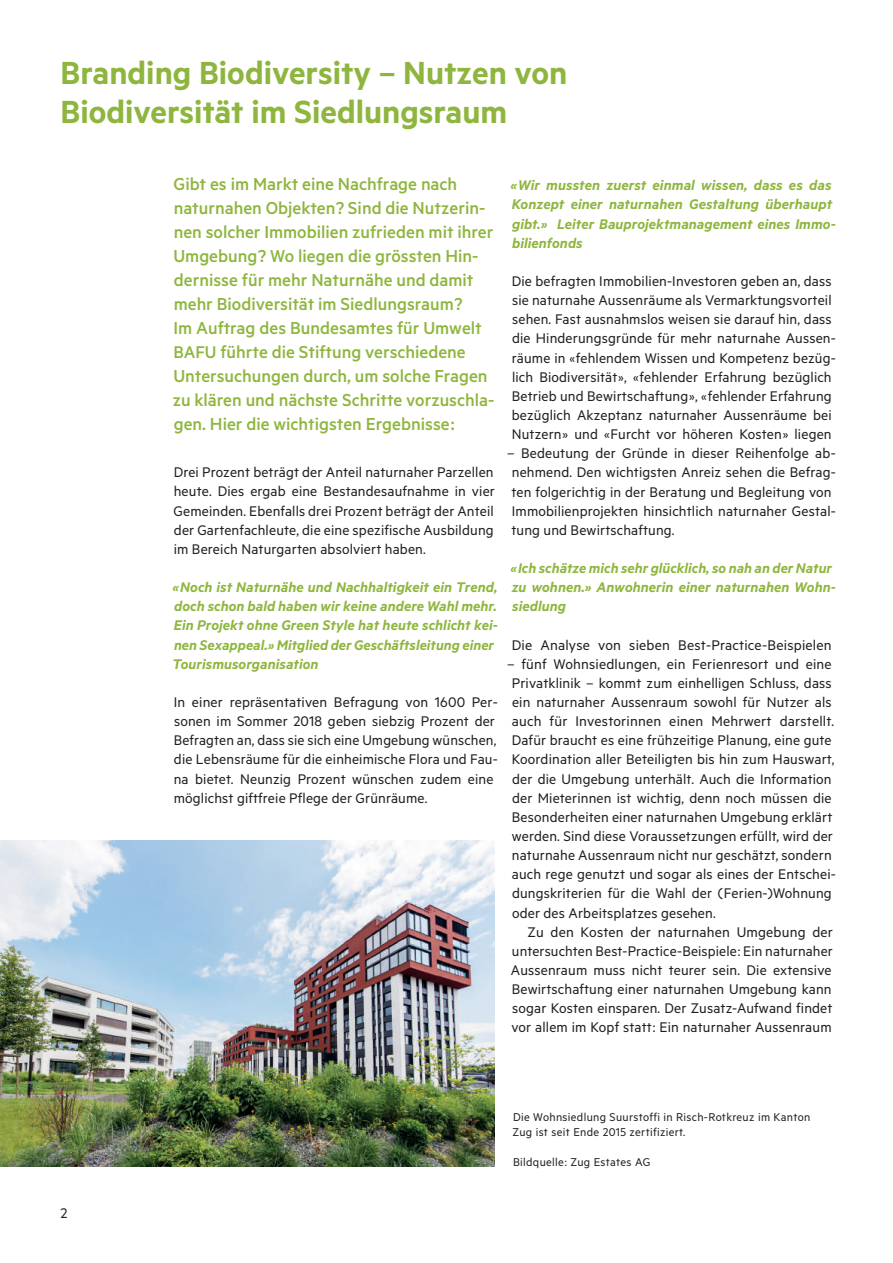
<style>
.page{position:relative;width:893px;height:1263px;background:#fff}
.page>*{position:absolute;margin:0;border:0;box-sizing:border-box;transform-origin:0 0}
.t1{font:600 36px/39px "Metric";color:#8eb63e}
.t2{font:500 19.5px/24px "Metric";color:#8eb63e}
.t3{font:15.75px/19.2px "Metric";letter-spacing:.01em;color:#231f20}
.t4{font:italic 600 15.75px/19.2px "Metric";letter-spacing:.005em;color:#8eb63e}
.t5{font:12.75px/15px "Metric";letter-spacing:.025em;color:#231f20}
.s1{font-size:19.2px}
</style>
<div class="page">
<img style="left:0;top:841px;width:494px;height:325px">
<h1 class="t1" style="left:61px;top:52px;width:508px">Branding Biodiversity – Nutzen von<br>Biodiversität im Siedlungsraum</h1>
<p class="t3" style="left:61px;top:1203px;width:8px">2</p>
<p class="t2" style="left:173px;top:172px;width:323px">Gibt es im Markt eine Nachfrage nach naturnahen Objekten? Sind die Nutzerin&shy;nen solcher Immobilien zufrieden mit ihrer Umgebung? Wo liegen die grössten Hin&shy;dernisse für mehr Naturnähe und damit mehr Biodiversität im Siedlungsraum?<br>Im Auftrag des Bundesamtes für Umwelt <span class="s1">BAFU</span> führte die Stiftung verschiedene Untersuchungen durch, um solche Fragen zu klären und nächste Schritte vorzuschla&shy;gen. Hier die wichtigsten Ergebnisse:</p>
<p class="t3" style="left:174px;top:462px;width:323px;text-align:justify">Drei Prozent beträgt der Anteil naturnaher Parzellen heute. Dies ergab eine Bestandesaufnahme in vier Gemeinden. Ebenfalls drei Prozent beträgt der Anteil der Gartenfachleute, die eine spezifische Ausbildung im Bereich Naturgarten absolviert haben.</p>
<p class="t4" style="left:172px;top:577px;width:327px">«Noch ist Naturnähe und Nachhaltigkeit ein Trend, doch schon bald haben wir keine andere Wahl mehr.<br>Ein Projekt ohne Green Style hat heute schlicht kei&shy;nen Sexappeal.» Mitglied der Geschäftsleitung einer Tourismusorganisation</p>
<p class="t3" style="left:174px;top:692px;width:326px">In einer repräsentativen Befragung von 1600 Per&shy;sonen im Sommer 2018 geben siebzig Prozent der Befragten an, dass sie sich eine Umgebung wünschen, die Lebensräume für die einheimische Flora und Fau&shy;na bietet. Neunzig Prozent wünschen zudem eine möglichst giftfreie Pflege der Grünräume.</p>
<p class="t4" style="left:511px;top:175px;width:327px">«Wir mussten zuerst einmal wissen, dass es das Konzept einer naturnahen Gestaltung überhaupt gibt.» Leiter Bauprojektmanagement eines Immo&shy;bilienfonds</p>
<p class="t3" style="left:512px;top:271px;width:326px">Die befragten Immobilien-Investoren geben an, dass sie naturnahe Aussenräume als Vermarktungsvorteil sehen. Fast ausnahmslos weisen sie darauf hin, dass die Hinderungsgründe für mehr naturnahe Aussen&shy;räume in «fehlendem Wissen und Kompetenz bezüg&shy;lich Biodiversität», «fehlender Erfahrung bezüglich Betrieb und Bewirtschaftung», «fehlender Erfahrung bezüglich Akzeptanz naturnaher Aussenräume bei Nutzern» und «Furcht vor höheren Kosten» liegen</p>
<p class="t3" style="left:507px;top:443px;width:330px">– Bedeutung der Gründe in dieser Reihenfolge ab&shy;nehmend. Den wichtigsten Anreiz sehen die Befrag&shy;ten folgerichtig in der Beratung und Begleitung von Immobilienprojekten hinsichtlich naturnaher Gestal&shy;tung und Bewirtschaftung.</p>
<p class="t4" style="left:511px;top:558px;width:327px">«Ich schätze mich sehr glücklich, so nah an der Natur zu wohnen.» Anwohnerin einer naturnahen Wohn&shy;siedlung</p>
<p class="t3" style="left:512px;top:634px;width:321px">Die Analyse von sieben Best-Practice-Beispielen</p>
<p class="t3" style="left:507px;top:654px;width:330px">– fünf Wohnsiedlungen, ein Ferienresort und eine Privatklinik – kommt zum einhelligen Schluss, dass ein naturnaher Aussenraum sowohl für Nutzer als auch für Investorinnen einen Mehrwert darstellt.<br>Dafür braucht es eine frühzeitige Planung, eine gute Koordination aller Beteiligten bis hin zum Hauswart, der die Umgebung unterhält. Auch die Information der Mieterinnen ist wichtig, denn noch müssen die Besonderheiten einer naturnahen Umgebung erklärt werden. Sind diese Voraussetzungen erfüllt, wird der naturnahe Aussenraum nicht nur geschätzt, sondern auch rege genutzt und sogar als eines der Entschei&shy;dungskriterien für die Wahl der (Ferien-)Wohnung oder des Arbeitsplatzes gesehen.</p>
<p class="t3" style="left:511px;top:921px;width:324px;text-align:justify;text-indent:17px">Zu den Kosten der naturnahen Umgebung der untersuchten Best-Practice-Beispiele: Ein naturnaher Aussenraum muss nicht teurer sein. Die extensive Bewirtschaftung einer naturnahen Umgebung kann sogar Kosten einsparen. Der Zusatz-Aufwand findet vor allem im Kopf statt: Ein naturnaher Aussenraum</p>
<p class="t5" style="left:512px;top:1109px;width:299px">Die Wohnsiedlung Suurstoffi in Risch-Rotkreuz im Kanton<br>Zug ist seit Ende 2015 zertifiziert.</p>
<p class="t5" style="left:513px;top:1154px;width:139px">Bildquelle: Zug Estates AG</p>
</div>
